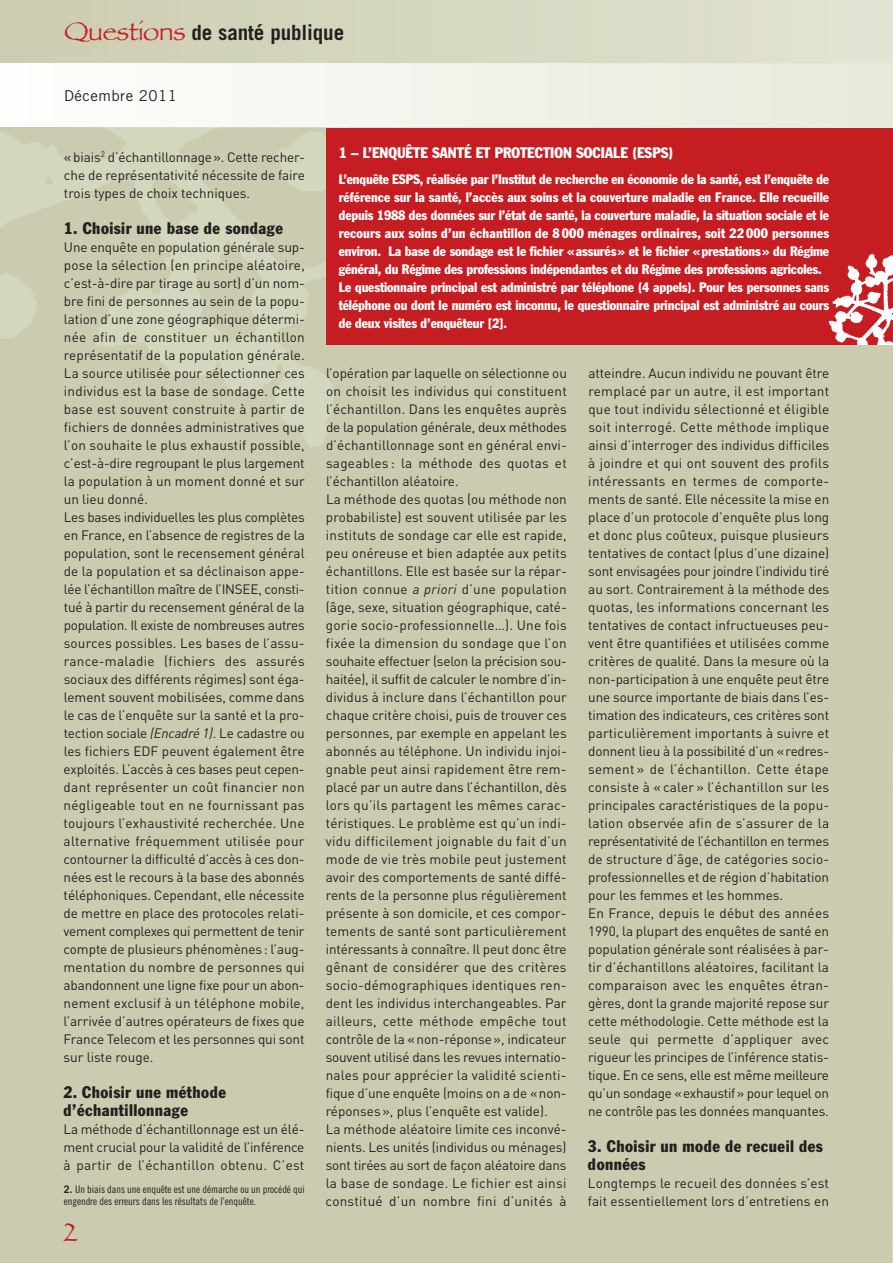
<style>
.page{position:relative;width:893px;height:1263px;background:#fff}
.page>*{position:absolute;margin:0;border:0;box-sizing:border-box;transform-origin:0 0}
.t1{font:27px "Papyrus";color:#c61d23}
.t2{font:700 21px "Trade Gothic LT Std";letter-spacing:-.005em;color:#231f20}
.t3{font:condensed 16.5px/18px "Franklin Gothic Std";letter-spacing:.025em;color:#231f20}
.t4{font:condensed 15px "Franklin Gothic Std";color:#fff}
.t5{font:15px "Trade Gothic LT Std";letter-spacing:.03em;color:#231f20}
.t6{font:13.5px/18px "DIN";color:#231f20}
.t7{font:condensed 13.5px/18px "Franklin Gothic Std";letter-spacing:-.01em;color:#fff}
.t8{font:10.5px/12px "Trade Gothic LT Std Cn 18";letter-spacing:-.005em;color:#231f20}
.s1{font-family:"Papyrus";font-weight:400;font-size:27px;color:#c61d23}
.s2{font-style:italic}
.s3{font-family:"Trade Gothic LT Std";font-weight:700}
</style>
<div class="page">
<div style="left:0;top:344px;width:892px;height:919px;background:#cbccaf"></div>
<img style="left:0;top:128px;width:476px;height:326px">
<svg style="left:0;top:0;width:893px;height:63px;background:#d6d7c0"></svg>
<svg style="left:0;top:63px;width:893px;height:65px"></svg>
<div style="left:326px;top:128px;width:567px;height:216px;background:#c61d23"></div>
<img style="left:828px;top:253px;width:64px;height:91px">
<svg style="left:892px;top:102px;width:1px;height:1161px"></svg>
<h2 class="t2" style="left:64px;top:25px;width:281px"><span class="s1">Questions</span> de santé publique</h2>
<p class="t5" style="left:64px;top:90px;width:114px">Décembre 2011</p>
<p class="t6" style="left:64px;top:148px;width:242px;text-align:justify">«biais<sup>2</sup> d’échantillonnage». Cette recher&shy;che de représentativité nécessite de faire trois types de choix techniques.</p>
<p class="t3" style="left:64px;top:220px;width:221px">1. Choisir une base de sondage</p>
<p class="t6" style="left:64px;top:238px;width:243px">Une enquête en population générale sup&shy;pose la sélection (en principe aléatoire, c’est-à-dire par tirage au sort) d’un nom&shy;bre fini de personnes au sein de la popu&shy;lation d’une zone géographique détermi&shy;née afin de constituer un échantillon représentatif de la population générale.<br>La source utilisée pour sélectionner ces individus est la base de sondage. Cette base est souvent construite à partir de fichiers de données administratives que l’on souhaite le plus exhaustif possible, c’est-à-dire regroupant le plus largement la population à un moment donné et sur un lieu donné.<br>Les bases individuelles les plus complètes en France, en l’absence de registres de la population, sont le recensement général de la population et sa déclinaison appe&shy;lée l’échantillon maître de l’INSEE, consti&shy;tué à partir du recensement général de la population. Il existe de nombreuses autres sources possibles. Les bases de l’assu&shy;rance-maladie (fichiers des assurés sociaux des différents régimes) sont éga&shy;lement souvent mobilisées, comme dans le cas de l’enquête sur la santé et la pro&shy;tection sociale <span class="s2">(Encadré 1)</span>. Le cadastre ou les fichiers EDF peuvent également être exploités. L’accès à ces bases peut cepen&shy;dant représenter un coût financier non négligeable tout en ne fournissant pas toujours l’exhaustivité recherchée. Une alternative fréquemment utilisée pour contourner la difficulté d’accès à ces don&shy;nées est le recours à la base des abonnés téléphoniques. Cependant, elle nécessite de mettre en place des protocoles relati&shy;vement complexes qui permettent de tenir compte de plusieurs phénomènes: l’aug&shy;mentation du nombre de personnes qui abandonnent une ligne fixe pour un abon&shy;nement exclusif à un téléphone mobile, l’arrivée d’autres opérateurs de fixes que France Telecom et les personnes qui sont sur liste rouge.</p>
<p class="t3" style="left:63px;top:1084px;width:164px">2. Choisir une méthode d’échantillonnage</p>
<p class="t6" style="left:63px;top:1120px;width:242px;text-align:justify">La méthode d’échantillonnage est un élé&shy;ment crucial pour la validité de l’inférence à partir de l’échantillon obtenu. C’est</p>
<p class="t8" style="left:64px;top:1184px;width:242px"><span class="s3">2.</span> Un biais dans une enquête est une démarche ou un procédé qui engendre des erreurs dans les résultats de l’enquête.</p>
<h1 class="t1" style="left:63px;top:1216px;width:15px">2</h1>
<p class="t4" style="left:339px;top:147px;width:336px">1 – L’ENQUÊTE SANTÉ ET PROTECTION SOCIALE (ESPS)</p>
<p class="t7" style="left:339px;top:171px;width:492px">L’enquête ESPS, réalisée par l’Institut de recherche en économie de la santé, est l’enquête de référence sur la santé, l’accès aux soins et la couverture maladie en France. Elle recueille depuis 1988 des données sur l’état de santé, la couverture maladie, la situation sociale et le recours aux soins d’un échantillon de 8 000 ménages ordinaires, soit 22 000 personnes environ. La base de sondage est le fichier «assurés» et le fichier «prestations» du Régime général, du Régime des professions indépendantes et du Régime des professions agricoles.<br>Le questionnaire principal est administré par téléphone (4 appels). Pour les personnes sans téléphone ou dont le numéro est inconnu, le questionnaire principal est administré au cours de deux visites d’enquêteur [2].</p>
<p class="t6" style="left:326px;top:364px;width:243px">l’opération par laquelle on sélectionne ou on choisit les individus qui constituent l’échantillon. Dans les enquêtes auprès de la population générale, deux méthodes d’échantillonnage sont en général envi&shy;sageables : la méthode des quotas et l’échantillon aléatoire.<br>La méthode des quotas (ou méthode non probabiliste) est souvent utilisée par les instituts de sondage car elle est rapide, peu onéreuse et bien adaptée aux petits échantillons. Elle est basée sur la répar&shy;tition connue <span class="s2">a priori</span> d’une population (âge, sexe, situation géographique, caté&shy;gorie socio-professionnelle…). Une fois fixée la dimension du sondage que l’on souhaite effectuer (selon la précision sou&shy;haitée), il suffit de calculer le nombre d’in&shy;dividus à inclure dans l’échantillon pour chaque critère choisi, puis de trouver ces personnes, par exemple en appelant les abonnés au téléphone. Un individu injoi&shy;gnable peut ainsi rapidement être rem&shy;placé par un autre dans l’échantillon, dès lors qu’ils partagent les mêmes carac&shy;téristiques. Le problème est qu’un indi&shy;vidu difficilement joignable du fait d’un mode de vie très mobile peut justement avoir des comportements de santé diffé&shy;rents de la personne plus régulièrement présente à son domicile, et ces compor&shy;tements de santé sont particulièrement intéressants à connaître. Il peut donc être gênant de considérer que des critères socio-démographiques identiques ren&shy;dent les individus interchangeables. Par ailleurs, cette méthode empêche tout contrôle de la «non-réponse», indicateur souvent utilisé dans les revues internatio&shy;nales pour apprécier la validité scienti&shy;fique d’une enquête (moins on a de «non&shy;réponses», plus l’enquête est valide).<br>La méthode aléatoire limite ces inconvé&shy;nients. Les unités (individus ou ménages) sont tirées au sort de façon aléatoire dans la base de sondage. Le fichier est ainsi constitué d’un nombre fini d’unités à</p>
<p class="t6" style="left:588px;top:364px;width:243px">atteindre. Aucun individu ne pouvant être remplacé par un autre, il est important que tout individu sélectionné et éligible soit interrogé. Cette méthode implique ainsi d’interroger des individus difficiles à joindre et qui ont souvent des profils intéressants en termes de comporte&shy;ments de santé. Elle nécessite la mise en place d’un protocole d’enquête plus long et donc plus coûteux, puisque plusieurs tentatives de contact (plus d’une dizaine) sont envisagées pour joindre l’individu tiré au sort. Contrairement à la méthode des quotas, les informations concernant les tentatives de contact infructueuses peu&shy;vent être quantifiées et utilisées comme critères de qualité. Dans la mesure où la non-participation à une enquête peut être une source importante de biais dans l’es&shy;timation des indicateurs, ces critères sont particulièrement importants à suivre et donnent lieu à la possibilité d’un «redres&shy;sement » de l’échantillon. Cette étape consiste à « caler » l’échantillon sur les principales caractéristiques de la popu&shy;lation observée afin de s’assurer de la représentativité de l’échantillon en termes de structure d’âge, de catégories socio&shy;professionnelles et de région d’habitation pour les femmes et les hommes.<br>En France, depuis le début des années 1990, la plupart des enquêtes de santé en population générale sont réalisées à par&shy;tir d’échantillons aléatoires, facilitant la comparaison avec les enquêtes étran&shy;gères, dont la grande majorité repose sur cette méthodologie. Cette méthode est la seule qui permette d’appliquer avec rigueur les principes de l’inférence statis&shy;tique. En ce sens, elle est même meilleure qu’un sondage «exhaustif» pour lequel on ne contrôle pas les données manquantes.</p>
<p class="t3" style="left:588px;top:1138px;width:236px">3. Choisir un mode de recueil des données</p>
<p class="t6" style="left:588px;top:1174px;width:242px">Longtemps le recueil des données s’est fait essentiellement lors d’entretiens en</p>
</div>
